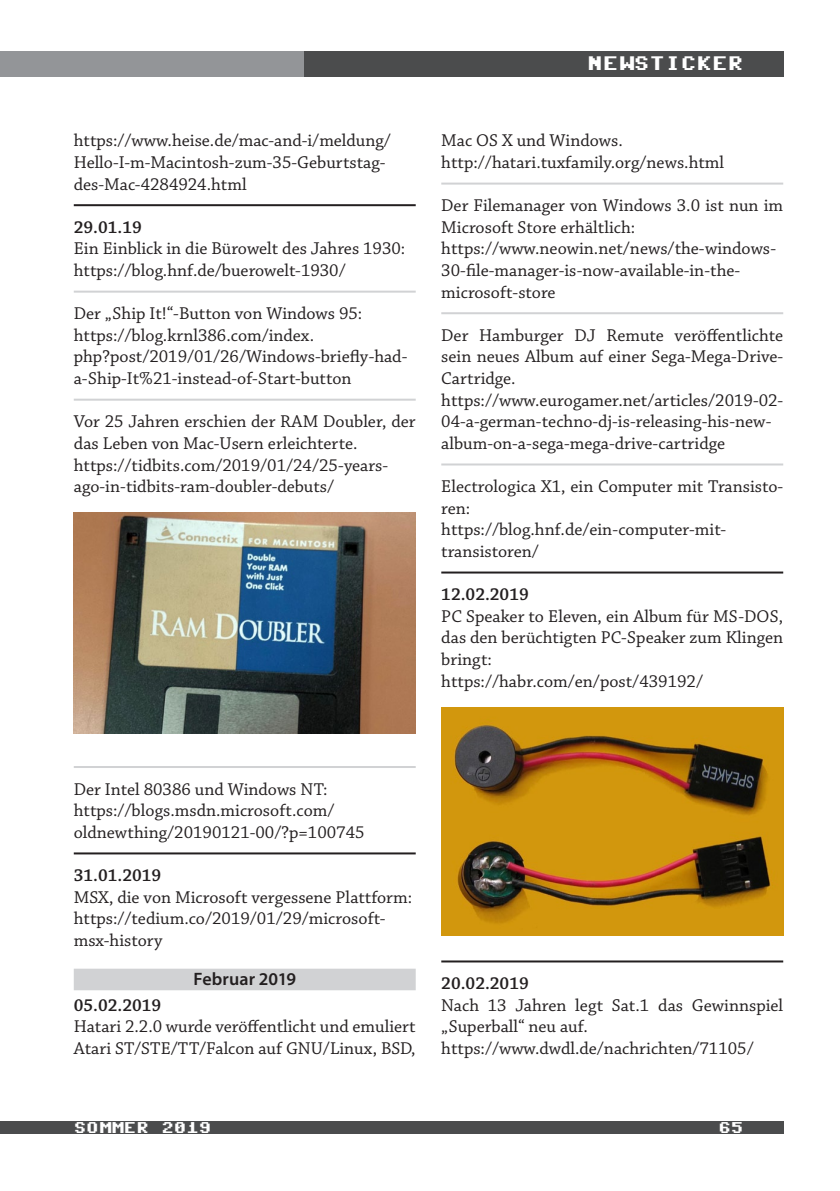
<style>
.page{position:relative;width:840px;height:1191px;background:#fff}
.page>*{position:absolute;margin:0;border:0;box-sizing:border-box;transform-origin:0 0}
.Kopfzeile{font:20px "Commodore 64";color:#fff}
.News_Internetadresse{font:18px/21.6px "Chaparral Pro";color:#231f20}
.News{font:18px/21.6px "Chaparral Pro";color:#231f20}
.News_Datum{font:600 18px "Chaparral Pro";color:#231f20}
.News_Datum_Zwischent{font:600 18px "Myriad Pro";letter-spacing:.005em;color:#231f20}
.t1{font:16px "Commodore 64";color:#fff}
</style>
<div class="page">
<hr style="left:74px;top:204px;width:341px;height:2px;background:#231f20">
<hr style="left:74px;top:291px;width:341px;height:2px;background:#d1d2d4">
<hr style="left:74px;top:399px;width:341px;height:2px;background:#d1d2d4">
<hr style="left:74px;top:766px;width:341px;height:2px;background:#d1d2d4">
<hr style="left:74px;top:852px;width:341px;height:2px;background:#231f20">
<div style="left:74px;top:968px;width:341px;height:22px;background:#d1d2d4"></div>
<hr style="left:441px;top:183px;width:341px;height:2px;background:#d1d2d4">
<hr style="left:441px;top:312px;width:341px;height:2px;background:#d1d2d4">
<hr style="left:441px;top:463px;width:341px;height:2px;background:#d1d2d4">
<hr style="left:441px;top:571px;width:341px;height:2px;background:#231f20">
<hr style="left:441px;top:960px;width:341px;height:2px;background:#231f20">
<img style="left:74px;top:512px;width:341px;height:222px">
<img style="left:441px;top:707px;width:341px;height:228px">
<div style="left:0;top:51px;width:304px;height:25px;background:#939598"></div>
<div style="left:304px;top:51px;width:478px;height:25px;background:#4b4c4d"></div>
<div style="left:0;top:1121px;width:782px;height:13px;background:#4b4c4d"></div>
<p class="News_Internetadresse" style="left:74px;top:131px;width:318px">https://www.heise.de/mac-and-i/meldung/<br>Hello-I-m-Macintosh-zum-35-Geburtstag&shy;des-Mac-4284924.html</p>
<p class="News_Datum" style="left:74px;top:217px;width:70px">29.01.19</p>
<p class="News" style="left:74px;top:239px;width:333px">Ein Einblick in die Bürowelt des Jahres 1930:</p>
<p class="News_Internetadresse" style="left:74px;top:260px;width:273px">https://blog.hnf.de/buerowelt-1930/</p>
<p class="News" style="left:74px;top:303px;width:290px">Der „Ship It!“-Button von Windows 95:</p>
<p class="News_Internetadresse" style="left:74px;top:325px;width:335px">https://blog.krnl386.com/index. php?post/2019/01/26/Windows-briefly-had&shy;a-Ship-It%21-instead-of-Start-button</p>
<p class="News" style="left:74px;top:411px;width:343px">Vor 25 Jahren erschien der RAM Doubler, der das Leben von Mac-Usern erleichterte.</p>
<p class="News_Internetadresse" style="left:74px;top:455px;width:316px">https://tidbits.com/2019/01/24/25-years&shy;ago-in-tidbits-ram-doubler-debuts/</p>
<p class="Kopfzeile" style="left:586px;top:55px;width:158px">NEWSTICKER</p>
<p class="News" style="left:441px;top:131px;width:183px">Mac OS X und Windows.</p>
<p class="News_Internetadresse" style="left:441px;top:152px;width:284px">http://hatari.tuxfamily.org/news.html</p>
<p class="News" style="left:441px;top:195px;width:343px">Der Filemanager von Windows 3.0 ist nun im<br>Microsoft Store erhältlich:</p>
<p class="News_Internetadresse" style="left:441px;top:239px;width:336px">https://www.neowin.net/news/the-windows-<br>30-file-manager-is-now-available-in-the&shy;microsoft-store</p>
<p class="News" style="left:441px;top:325px;width:343px;text-align:justify">Der Hamburger DJ Remute veröffentlichte sein neues Album auf einer Sega-Mega-Drive-Cartridge.</p>
<p class="News_Internetadresse" style="left:441px;top:390px;width:343px">https://www.eurogamer.net/articles/2019-02-<br>04-a-german-techno-dj-is-releasing-his-new&shy;album-on-a-sega-mega-drive-cartridge</p>
<p class="News" style="left:441px;top:476px;width:343px">Electrologica X1, ein Computer mit Transisto&shy;ren:</p>
<p class="News_Internetadresse" style="left:441px;top:519px;width:286px">https://blog.hnf.de/ein-computer-mit&shy;transistoren/</p>
<p class="News_Datum" style="left:441px;top:584px;width:89px">12.02.2019</p>
<p class="News" style="left:441px;top:606px;width:343px;text-align:justify">PC Speaker to Eleven, ein Album für MS-DOS, das den berüchtigten PC-Speaker zum Klingen bringt:</p>
<p class="News_Internetadresse" style="left:441px;top:671px;width:263px">https://habr.com/en/post/439192/</p>
<p class="News" style="left:74px;top:779px;width:255px">Der Intel 80386 und Windows NT:</p>
<p class="News_Internetadresse" style="left:74px;top:800px;width:292px">https://blogs.msdn.microsoft.com/ oldnewthing/20190121-00/?p=100745</p>
<p class="News_Datum" style="left:74px;top:865px;width:89px">31.01.2019</p>
<p class="News" style="left:74px;top:887px;width:340px">MSX, die von Microsoft vergessene Plattform:</p>
<p class="News_Internetadresse" style="left:74px;top:908px;width:313px">https://tedium.co/2019/01/29/microsoft&shy;msx-history</p>
<p class="News_Datum_Zwischent" style="left:193px;top:967px;width:104px">Februar 2019</p>
<p class="News_Datum" style="left:74px;top:994px;width:89px">05.02.2019</p>
<p class="News" style="left:74px;top:1016px;width:343px">Hatari 2.2.0 wurde veröffentlicht und emuliert<br>Atari ST/STE/TT/Falcon auf GNU/Linux, BSD,</p>
<p class="News_Datum" style="left:441px;top:973px;width:89px">20.02.2019</p>
<p class="News" style="left:441px;top:995px;width:343px">Nach 13 Jahren legt Sat.1 das Gewinnspiel „Superball“ neu auf.</p>
<p class="News_Internetadresse" style="left:441px;top:1038px;width:314px">https://www.dwdl.de/nachrichten/71105/</p>
<p class="t1" style="left:74px;top:1121px;width:139px">SOMMER 2019</p>
<p class="t1" style="left:718px;top:1121px;width:26px">65</p>
</div>
